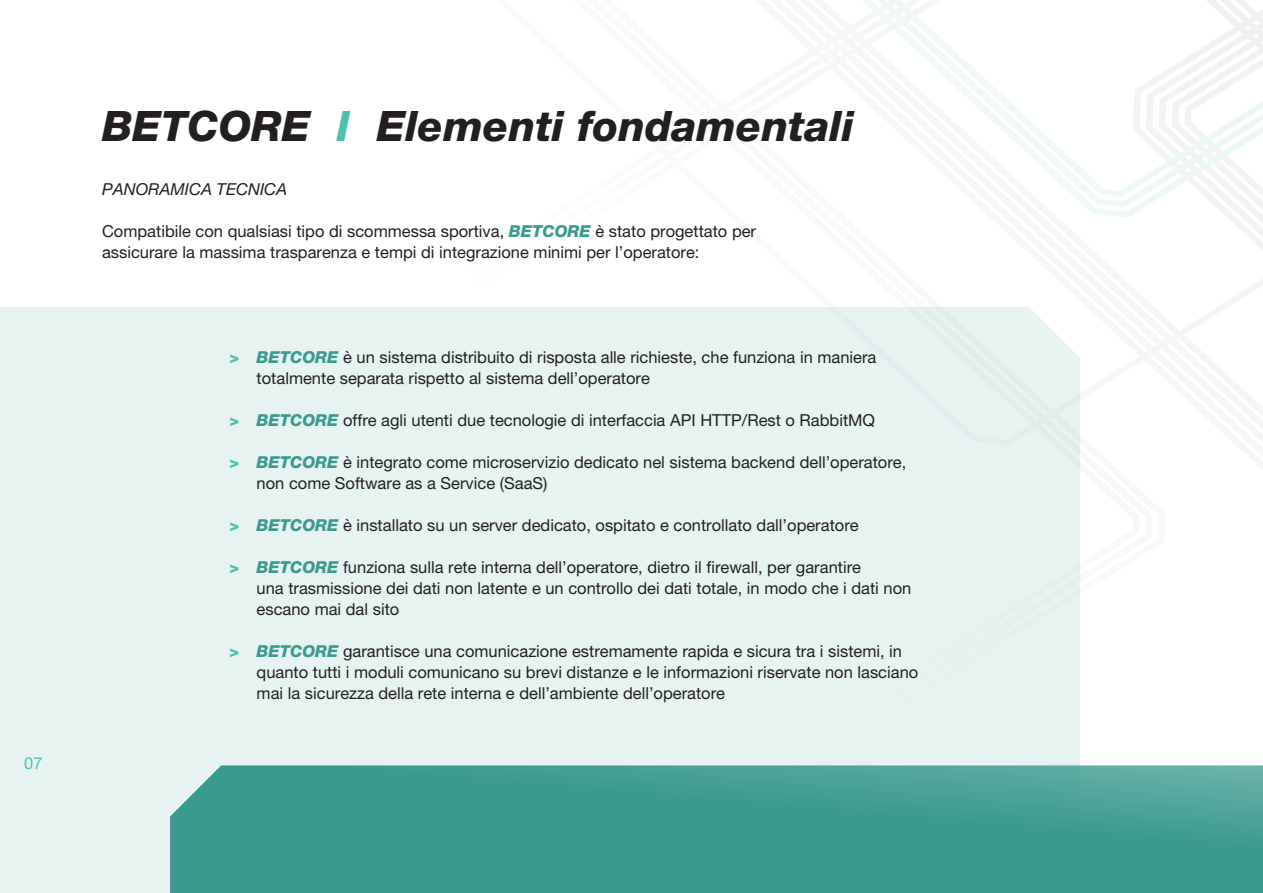
<style>
.page{position:relative;width:1263px;height:893px;background:#fff}
.page>*{position:absolute;margin:0;border:0;box-sizing:border-box;transform-origin:0 0}
.t1{font:italic 800 42px "Helvetica Neue LT Pro";color:#231f20}
.t2{font:16.5px/21px "Helvetica Neue LT Pro";color:#231f20}
.t3{font:italic 16.5px "Helvetica Neue LT Pro";color:#231f20}
.t4{font:16.5px "Helvetica Neue LT Pro";color:#4ec0b2}
.s1{color:#4ec0b2}
.s2{font-weight:800;font-style:italic;color:#3b9a8f}
.s3{font-weight:800;font-style:italic;color:#4ec0b2}
</style>
<div class="page">
<svg style="left:862px;top:0;width:401px;height:311px"></svg>
<div style="left:0;top:307px;width:1080px;height:586px;background:#e7f3f1"></div>
<svg style="left:170px;top:765px;width:1093px;height:128px;background:#419d92"></svg>
<p class="t4" style="left:24px;top:753px;width:20px">07</p>
<h1 class="t1" style="left:102px;top:101px;width:754px">BETCORE <span class="s1">I</span> Elementi fondamentali</h1>
<p class="t3" style="left:102px;top:179px;width:187px">PANORAMICA TECNICA</p>
<p class="t2" style="left:102px;top:220px;width:656px">Compatibile con qualsiasi tipo di scommessa sportiva, <span class="s2">BETCORE</span> è stato progettato per assicurare la massima trasparenza e tempi di integrazione minimi per l’operatore:</p>
<p class="t2" style="left:257px;top:346px;width:621px;text-indent:-27px"><span class="s3">&gt;</span> <span class="s2">BETCORE</span> è un sistema distribuito di risposta alle richieste, che funziona in maniera totalmente separata rispetto al sistema dell’operatore</p>
<p class="t2" style="left:230px;top:409px;width:647px"><span class="s3">&gt;</span> <span class="s2">BETCORE</span> offre agli utenti due tecnologie di interfaccia API HTTP/Rest o RabbitMQ</p>
<p class="t2" style="left:257px;top:451px;width:651px;text-indent:-27px"><span class="s3">&gt;</span> <span class="s2">BETCORE</span> è integrato come microservizio dedicato nel sistema backend dell’operatore, non come Software as a Service (SaaS)</p>
<p class="t2" style="left:230px;top:514px;width:630px"><span class="s3">&gt;</span> <span class="s2">BETCORE</span> è installato su un server dedicato, ospitato e controllato dall’operatore</p>
<p class="t2" style="left:257px;top:556px;width:656px;text-indent:-27px"><span class="s3">&gt;</span> <span class="s2">BETCORE</span> funziona sulla rete interna dell’operatore, dietro il firewall, per garantire<br>una trasmissione dei dati non latente e un controllo dei dati totale, in modo che i dati non escano mai dal sito</p>
<p class="t2" style="left:257px;top:640px;width:663px;text-indent:-27px"><span class="s3">&gt;</span> <span class="s2">BETCORE</span> garantisce una comunicazione estremamente rapida e sicura tra i sistemi, in quanto tutti i moduli comunicano su brevi distanze e le informazioni riservate non lasciano mai la sicurezza della rete interna e dell’ambiente dell’operatore</p>
</div>
